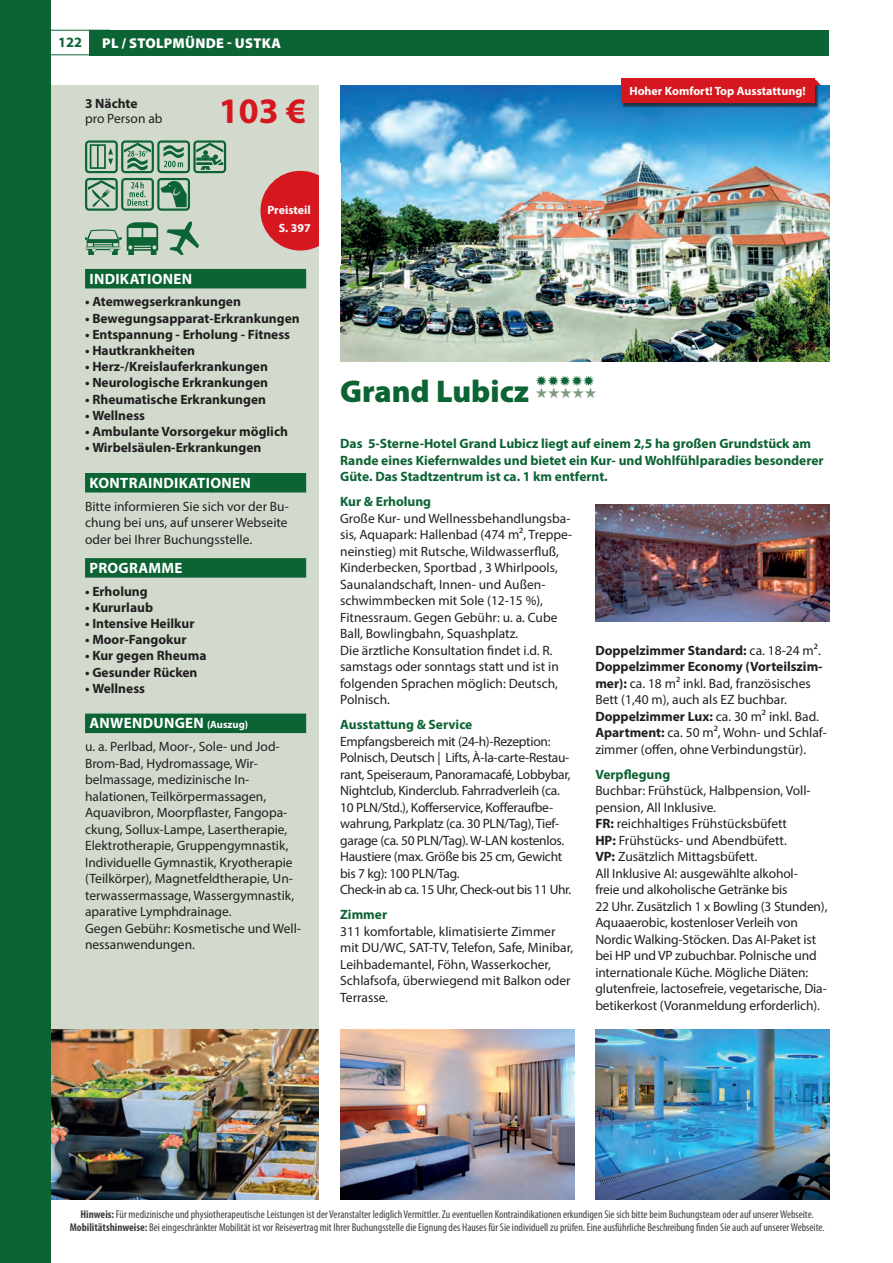
<style>
.page{position:relative;width:893px;height:1263px;background:#fff}
.page>*{position:absolute;margin:0;border:0;box-sizing:border-box;transform-origin:0 0}
.t1{font:700 36px "Myriad Pro";color:#d7171f}
.t2{font:900 31.5px "Myriad Pro";color:#0c6333}
.t3{font:700 15px "Myriad Pro";letter-spacing:.02em;color:#fff}
.t4{font:15px "Zapf Dingbats Std";color:#0c6333}
.t5{font:15px "Zapf Dingbats Std";color:#809b7e}
.t6{font:900 14.25px "Myriad Pro";letter-spacing:.02em;color:#fff}
.t7{font:700 14.25px "Myriad Pro";color:#0c6333}
.t8{font:13.5px/16.5px "Myriad Pro";color:#231f20}
.t9{font:13.5px/16.5px "Myriad Pro";letter-spacing:-.02em;color:#231f20}
.t10{font:700 13.5px "Myriad Pro";color:#231f20}
.t11{font:700 13.5px/16.5px "Myriad Pro";color:#0c6333}
.t12{font:700 12px/17.5px "Myriad Pro";color:#fff;text-align:right}
.t13{font:condensed 11.25px/13.5px "Myriad Pro";color:#3e3e3f;text-align:center}
.s1{font-size:10.5px}
.s2{font-weight:700}
</style>
<div class="page">
<hr style="left:0;top:30px;width:111px;height:1px;background:#0c6333">
<hr style="left:0;top:54px;width:111px;height:1px;background:#0c6333">
<div style="left:89px;top:30px;width:740px;height:25px;background:#0c6333"></div>
<div style="left:0;top:85px;width:319px;height:1114px;background:#d2dace"></div>
<img style="left:340px;top:85px;width:489px;height:276px">
<div style="left:622px;top:79px;width:197px;height:29px;background:#231f20;opacity:.75"></div>
<div style="left:621px;top:78px;width:193px;height:25px;background:#d7171f"></div>
<svg style="left:814px;top:78px;width:7px;height:7px"></svg>
<img style="left:595px;top:1029px;width:234px;height:170px">
<img style="left:340px;top:1029px;width:234px;height:170px">
<img style="left:51px;top:1029px;width:268px;height:170px">
<img style="left:595px;top:504px;width:234px;height:117px">
<div style="left:0;top:0;width:51px;height:1263px;background:#0c6333"></div>
<div style="left:85px;top:269px;width:221px;height:19px;background:#0c6333"></div>
<div style="left:85px;top:473px;width:221px;height:19px;background:#0c6333"></div>
<div style="left:85px;top:558px;width:221px;height:20px;background:#0c6333"></div>
<div style="left:85px;top:713px;width:221px;height:20px;background:#0c6333"></div>
<svg style="left:85px;top:140px;width:141px;height:69px"></svg>
<svg style="left:145px;top:168px;width:57px;height:41px"></svg>
<svg style="left:85px;top:209px;width:26px;height:46px"></svg>
<svg style="left:111px;top:209px;width:40px;height:46px"></svg>
<svg style="left:151px;top:209px;width:48px;height:46px"></svg>
<div style="left:260px;top:171px;width:80px;height:80px;background:#d7171f;border-radius:50%"></div>
<div style="left:319px;top:164px;width:21px;height:102px;background:#fff"></div>
<p class="t7" style="left:58px;top:33px;width:25px">122</p>
<p class="t6" style="left:102px;top:34px;width:180px">PL / STOLPMÜNDE - USTKA</p>
<p class="t10" style="left:85px;top:95px;width:54px">3 Nächte</p>
<p class="t8" style="left:85px;top:110px;width:79px">pro Person ab</p>
<h1 class="t1" style="left:219px;top:87px;width:89px">103 €</h1>
<p class="t12" style="left:629px;top:81px;width:178px">Hoher Komfort! Top Ausstattung!</p>
<p class="t12" style="left:267px;top:201px;width:45px">Preisteil<br>S. 397</p>
<p class="t3" style="left:89px;top:269px;width:104px">INDIKATIONEN</p>
<p class="t10" style="left:85px;top:293px;width:157px">• Atemwegserkrankungen</p>
<p class="t10" style="left:85px;top:309px;width:216px">• Bewegungsapparat-Erkrankungen</p>
<p class="t10" style="left:85px;top:325px;width:207px">• Entspannung - Erholung - Fitness</p>
<p class="t10" style="left:85px;top:342px;width:112px">• Hautkrankheiten</p>
<p class="t10" style="left:85px;top:358px;width:184px">• Herz-/Kreislauferkrankungen</p>
<p class="t10" style="left:85px;top:374px;width:185px">• Neurologische Erkrankungen</p>
<p class="t10" style="left:85px;top:390px;width:183px">• Rheumatische Erkrankungen</p>
<p class="t10" style="left:85px;top:406px;width:62px">• Wellness</p>
<p class="t10" style="left:85px;top:423px;width:204px">• Ambulante Vorsorgekur möglich</p>
<p class="t10" style="left:85px;top:439px;width:178px">• Wirbelsäulen-Erkrankungen</p>
<p class="t3" style="left:89px;top:473px;width:163px">KONTRAINDIKATIONEN</p>
<p class="t8" style="left:85px;top:498px;width:205px;text-align:justify">Bitte informieren Sie sich vor der Bu&shy;chung bei uns, auf unserer Webseite oder bei Ihrer Buchungsstelle.</p>
<p class="t3" style="left:89px;top:558px;width:95px">PROGRAMME</p>
<p class="t10" style="left:85px;top:582px;width:64px">• Erholung</p>
<p class="t10" style="left:85px;top:598px;width:70px">• Kururlaub</p>
<p class="t10" style="left:85px;top:615px;width:111px">• Intensive Heilkur</p>
<p class="t10" style="left:85px;top:631px;width:103px">• Moor-Fangokur</p>
<p class="t10" style="left:85px;top:647px;width:123px">• Kur gegen Rheuma</p>
<p class="t10" style="left:85px;top:663px;width:114px">• Gesunder Rücken</p>
<p class="t10" style="left:85px;top:679px;width:62px">• Wellness</p>
<p class="t3" style="left:89px;top:714px;width:160px">ANWENDUNGEN <span class="s1">(Auszug)</span></p>
<p class="t8" style="left:85px;top:738px;width:217px">u. a. Perlbad, Moor-, Sole- und Jod-Brom-Bad, Hydromassage, Wir&shy;belmassage, medizinische In&shy;halationen, Teilkörpermassagen, Aquavibron, Moorpflaster, Fangopa&shy;ckung, Sollux-Lampe, Lasertherapie, Elektrotherapie, Gruppengymnastik, Individuelle Gymnastik, Kryotherapie (Teilkörper), Magnetfeldtherapie, Un&shy;terwassermassage, Wassergymnastik, aparative Lymphdrainage.<br>Gegen Gebühr: Kosmetische und Well&shy;nessanwendungen.</p>
<h2 class="t2" style="left:340px;top:370px;width:191px">Grand Lubicz</h2>
<p class="t4" style="left:535px;top:373px;width:61px">✹✹✹✹✹</p>
<p class="t11" style="left:340px;top:435px;width:485px">Das 5-Sterne-Hotel Grand Lubicz liegt auf einem 2,5 ha großen Grundstück am<br>Rande eines Kiefernwaldes und bietet ein Kur- und Wohlfühlparadies besonderer<br>Güte. Das Stadtzentrum ist ca. 1 km entfernt.</p>
<p class="t11" style="left:340px;top:493px;width:93px">Kur &amp; Erholung</p>
<p class="t8" style="left:340px;top:510px;width:234px">Große Kur- und Wellnessbehandlungsba&shy;sis, Aquapark: Hallenbad (474 m², Treppe&shy;neinstieg) mit Rutsche, Wildwasserfluß, Kinderbecken, Sportbad , 3 Whirlpools, Saunalandschaft, Innen- und Außen&shy;schwimmbecken mit Sole (12-15 %), Fitnessraum. Gegen Gebühr: u. a. Cube Ball, Bowlingbahn, Squashplatz.<br>Die ärztliche Konsultation findet i.d. R. samstags oder sonntags statt und ist in folgenden Sprachen möglich: Deutsch, Polnisch.</p>
<p class="t11" style="left:340px;top:716px;width:134px">Ausstattung &amp; Service</p>
<p class="t9" style="left:340px;top:733px;width:233px">Empfangsbereich mit (24-h)-Rezeption:<br>Polnisch, Deutsch | Lifts, À-la-carte-Restau&shy;rant, Speiseraum, Panoramacafé, Lobbybar, Nightclub, Kinderclub. Fahrradverleih (ca.<br>10 PLN/Std.), Kofferservice, Kofferaufbe&shy;wahrung, Parkplatz (ca. 30 PLN/Tag), Tief&shy;garage (ca. 50 PLN/Tag). W-LAN kostenlos.<br>Haustiere (max. Größe bis 25 cm, Gewicht bis 7 kg): 100 PLN/Tag.<br>Check-in ab ca. 15 Uhr, Check-out bis 11 Uhr.</p>
<p class="t11" style="left:340px;top:906px;width:48px">Zimmer</p>
<p class="t8" style="left:340px;top:923px;width:235px">311 komfortable, klimatisierte Zimmer mit DU/WC, SAT-TV, Telefon, Safe, Minibar, Leihbademantel, Föhn, Wasserkocher, Schlafsofa, überwiegend mit Balkon oder Terrasse.</p>
<p class="t5" style="left:535px;top:385px;width:63px">★★★★★</p>
<p class="t8" style="left:595px;top:642px;width:233px"><span class="s2">Doppelzimmer Standard:</span> ca. 18-24 m².<br><span class="s2">Doppelzimmer Economy (Vorteilszim&shy;mer):</span> ca. 18 m² inkl. Bad, französisches Bett (1,40 m), auch als EZ buchbar.<br><span class="s2">Doppelzimmer Lux:</span> ca. 30 m² inkl. Bad.<br><span class="s2">Apartment:</span> ca. 50 m², Wohn- und Schlaf&shy;zimmer (offen, ohne Verbindungstür).</p>
<p class="t11" style="left:595px;top:765px;width:76px">Verpflegung</p>
<p class="t8" style="left:595px;top:782px;width:234px">Buchbar: Frühstück, Halbpension, Voll&shy;pension, All Inklusive.<br><span class="s2">FR:</span> reichhaltiges Frühstücksbüfett<br><span class="s2">HP:</span> Frühstücks- und Abendbüfett.<br><span class="s2">VP:</span> Zusätzlich Mittagsbüfett.<br>All Inklusive AI: ausgewählte alkohol-<br>freie und alkoholische Getränke bis<br>22 Uhr. Zusätzlich 1 x Bowling (3 Stunden), Aquaaerobic, kostenloser Verleih von Nordic Walking-Stöcken. Das AI-Paket ist bei HP und VP zubuchbar. Polnische und internationale Küche. Mögliche Diäten: glutenfreie, lactosefreie, vegetarische, Dia&shy;betikerkost (Voranmeldung erforderlich).</p>
<p class="t13" style="left:70px;top:1207px;width:756px"><span class="s2">Hinweis:</span> Für medizinische und physiotherapeutische Leistungen ist der Veranstalter lediglich Vermittler. Zu eventuellen Kontraindikationen erkundigen Sie sich bitte beim Buchungsteam oder auf unserer Webseite.<br><span class="s2">Mobilitätshinweise:</span> Bei eingeschränkter Mobilität ist vor Reisevertrag mit Ihrer Buchungsstelle die Eignung des Hauses für Sie individuell zu prüfen. Eine ausführliche Beschreibung finden Sie auch auf unserer Webseite.</p>
</div>
